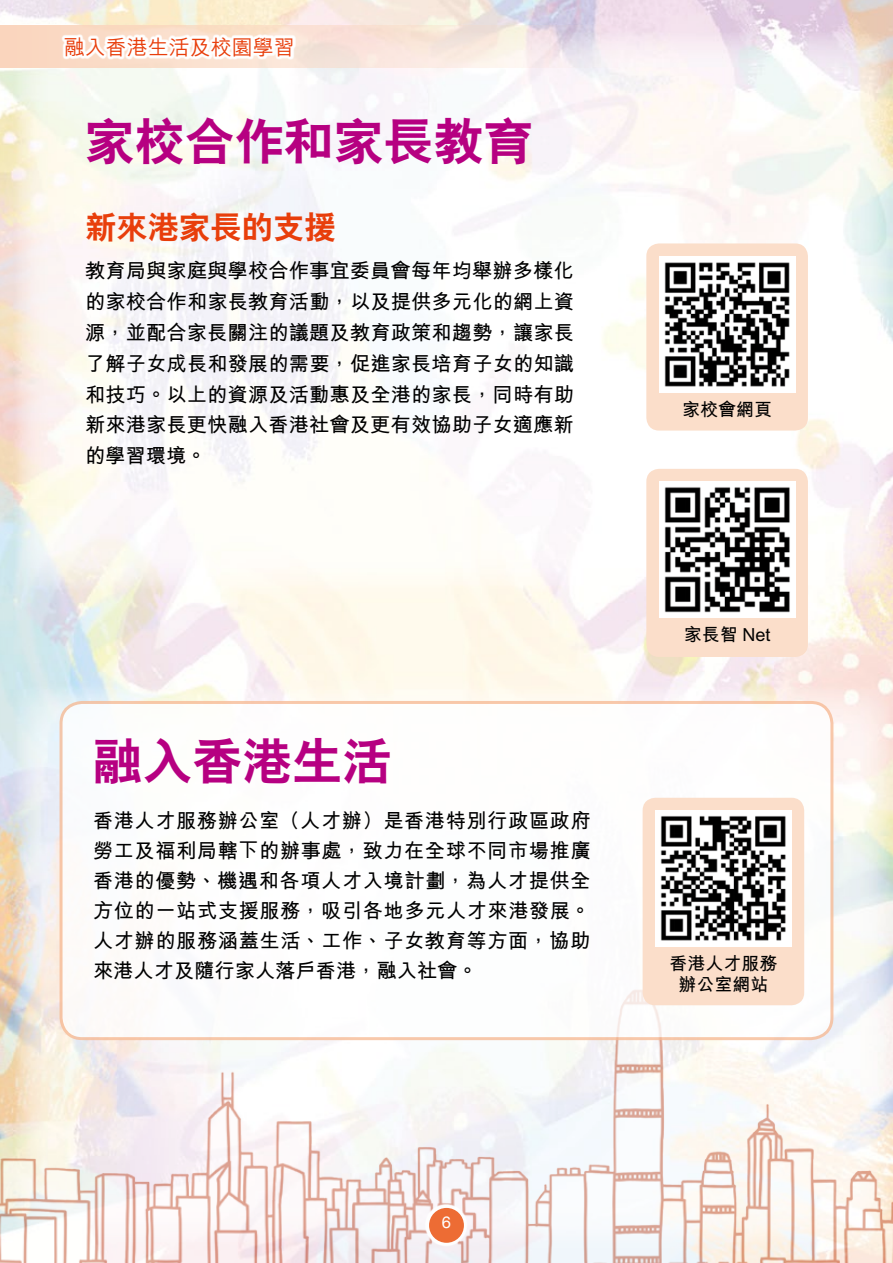
<style>
.page{position:relative;width:893px;height:1263px;background:#fff}
.page>*{position:absolute;margin:0;border:0;box-sizing:border-box;transform-origin:0 0}
.t1{font:800 49.8px "C Hei 2 HK";color:#b60081}
.t2{font:800 31.35px "C Hei 2 HK";color:#e83e0b}
.t3{font:500 21px "M Hei HK";color:#e83e0b}
.t4{font:700 20.25px/30.8px "M Hei HK";letter-spacing:.005em;color:#000;text-align:justify}
.t5{font:700 18px/20.7px "M Hei HK";color:#000;text-align:center}
.t6{font:16.5px "Helvetica Neue";color:#fff}
</style>
<div class="page">
<img style="left:0;top:0;width:893px;height:974px">
<img style="left:0;top:974px;width:893px;height:289px">
<svg style="left:425px;top:1204px;width:43px;height:43px"></svg>
<div style="left:429px;top:1208px;width:35px;height:35px;background:#ed6c34;border-radius:50%"></div>
<div style="left:646px;top:243px;width:162px;height:188px;background:#fbdeca;border-radius:13px"></div>
<img style="left:659px;top:256px;width:136px;height:136px">
<div style="left:646px;top:469px;width:162px;height:188px;background:#fbdeca;border-radius:13px"></div>
<img style="left:659px;top:482px;width:136px;height:136px">
<div style="left:61px;top:702px;width:771px;height:337px;background:#fff;border-radius:21px"></div>
<div style="left:60px;top:701px;width:773px;height:339px;border:3px solid #f7ba94;border-radius:21px"></div>
<div style="left:643px;top:798px;width:161px;height:207px;background:#fbdeca;border-radius:13px"></div>
<img style="left:655px;top:810px;width:136px;height:136px">
<svg style="left:0;top:26px;width:617px;height:42px;background:#f6e2d8"></svg>
<svg style="left:61px;top:34px;width:234px;height:26px"></svg>
<p class="t3" style="left:64px;top:32px;width:232px">融入香港生活及校園學習</p>
<h1 class="t1" style="left:85px;top:108px;width:450px">家校合作和家長教育</h1>
<h2 class="t2" style="left:85px;top:207px;width:252px">新來港家長的支援</h2>
<p class="t4" style="left:85px;top:254px;width:491px">教育局與家庭與學校合作事宜委員會每年均舉辦多樣化的家校合作和家長教育活動，以及提供多元化的網上資源，並配合家長關注的議題及教育政策和趨勢，讓家長了解子女成長和發展的需要，促進家長培育子女的知識和技巧。以上的資源及活動惠及全港的家長，同時有助新來港家長更快融入香港社會及更有效協助子女適應新的學習環境。</p>
<h1 class="t1" style="left:93px;top:728px;width:300px">融入香港生活</h1>
<p class="t4" style="left:93px;top:803px;width:499px;line-height:30px">香港人才服務辦公室（人才辦）是香港特別行政區政府勞工及福利局轄下的辦事處，致力在全球不同市場推廣香港的優勢、機遇和各項人才入境計劃，為人才提供全方位的一站式支援服務，吸引各地多元人才來港發展。人才辦的服務涵蓋生活、工作、子女教育等方面，協助來港人才及隨行家人落戶香港，融入社會。</p>
<p class="t5" style="left:682px;top:398px;width:91px">家校會網頁</p>
<p class="t5" style="left:684px;top:623px;width:88px">家長智 Net</p>
<p class="t5" style="left:669px;top:952px;width:109px">香港人才服務辦公室網站</p>
<p class="t6" style="left:442px;top:1211px;width:11px">6</p>
</div>
